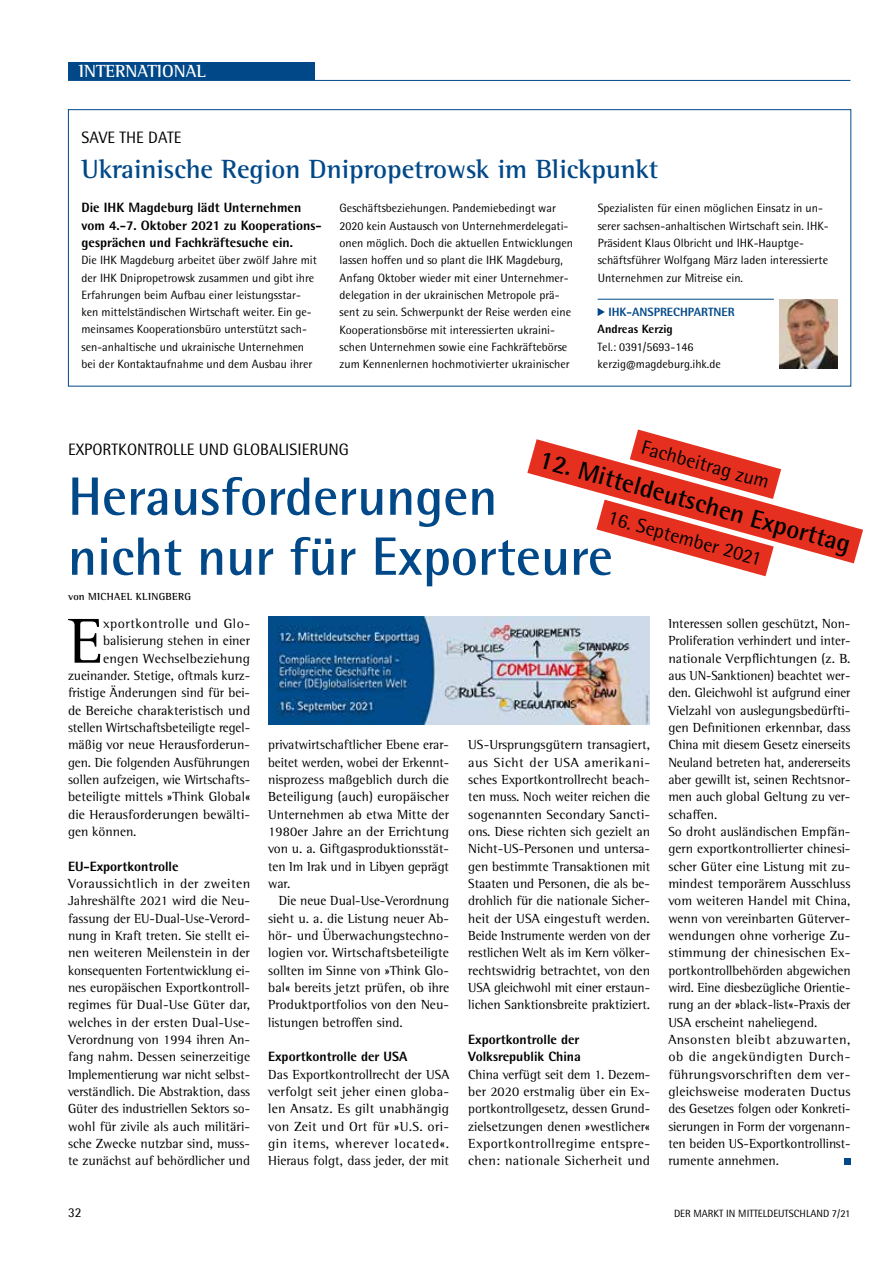
<style>
.page{position:relative;width:893px;height:1263px;background:#fff}
.page>*{position:absolute;margin:0;border:0;box-sizing:border-box;transform-origin:0 0}
.t1{font:64.95px "Rotis Semi Serif Pro";color:#000}
.t2{font:700 54px/60px "Rotis Semi Sans Pro";color:#004888}
.t3{font:700 27px "Rotis Semi Serif Pro";color:#004888}
.t4{font:700 25.5px "Rotis Semi Sans Pro";color:#000}
.t5{font:19.95px "Rotis Semi Sans Pro";color:#000}
.t6{font:700 18px "Rotis Semi Serif Pro";color:#fff}
.t7{font:16.5px "Rotis Semi Sans Pro";color:#000}
.t8{font:13.5px/17.4px "Rotis Semi Serif Pro";color:#000;text-align:justify}
.t9{font:800 13.5px/17.2px "Rotis Semi Sans Pro";color:#000}
.t10{font:13.5px "Rotis Semi Serif Pro";letter-spacing:.035em;color:#000}
.t11{font:13.5px "Rotis Semi Sans Pro";color:#000}
.t12{font:12px/17.4px "Rotis Semi Sans Pro";color:#000}
.t13{font:800 12px "Rotis Semi Sans Pro";color:#004888}
.t14{font:800 12px "Rotis Semi Sans Pro";color:#000}
.t15{font:10.5px "Rotis Semi Sans Pro";color:#000}
.t16{font:700 10.5px "Rotis Semi Serif Pro";letter-spacing:.02em;color:#000}
</style>
<div class="page">
<img style="left:268px;top:617px;width:381px;height:107px">
<hr style="left:598px;top:299px;width:176px;height:1px;background:#004888">
<svg style="left:598px;top:308px;width:7px;height:8px"></svg>
<img style="left:780px;top:300px;width:58px;height:68px">
<div style="left:68px;top:63px;width:247px;height:17px;background:#004888"></div>
<hr style="left:68px;top:80px;width:782px;height:1px;background:#004888">
<svg style="left:527px;top:429px;width:336px;height:147px"></svg>
<svg style="left:844px;top:1159px;width:6px;height:6px"></svg>
<h3 class="t6" style="left:79px;top:60px;width:129px">INTERNATIONAL</h3>
<p class="t7" style="left:82px;top:128px;width:102px">SAVE THE DATE</p>
<h3 class="t3" style="left:82px;top:152px;width:578px">Ukrainische Region Dnipropetrowsk im Blickpunkt</h3>
<p class="t9" style="left:82px;top:199px;width:242px">Die IHK Magdeburg lädt Unternehmen vom 4.-7. Oktober 2021 zu Kooperations&shy;gesprächen und Fachkräftesuche ein.</p>
<p class="t12" style="left:82px;top:251px;width:237px">Die IHK Magdeburg arbeitet über zwölf Jahre mit der IHK Dnipropetrowsk zusammen und gibt ihre Erfahrungen beim Aufbau einer leistungsstar&shy;ken mittelständischen Wirtschaft weiter. Ein ge&shy;meinsames Kooperationsbüro unterstützt sach&shy;sen-anhaltische und ukrainische Unternehmen bei der Kontaktaufnahme und dem Ausbau ihrer</p>
<p class="t12" style="left:340px;top:199px;width:235px">Geschäftsbeziehungen. Pandemiebedingt war 2020 kein Austausch von Unternehmerdelegati&shy;onen möglich. Doch die aktuellen Entwicklungen lassen hoffen und so plant die IHK Magdeburg, Anfang Oktober wieder mit einer Unternehmer&shy;delegation in der ukrainischen Metropole prä&shy;sent zu sein. Schwerpunkt der Reise werden eine Kooperationsbörse mit interessierten ukraini&shy;schen Unternehmen sowie eine Fachkräftebörse zum Kennenlernen hochmotivierter ukrainischer</p>
<p class="t12" style="left:598px;top:199px;width:233px">Spezialisten für einen möglichen Einsatz in un&shy;serer sachsen-anhaltischen Wirtschaft sein. IHK-Präsident Klaus Olbricht und IHK-Hauptge&shy;schäftsführer Wolfgang März laden interessierte Unternehmen zur Mitreise ein.</p>
<p class="t13" style="left:608px;top:304px;width:128px">IHK-ANSPRECHPARTNER</p>
<p class="t14" style="left:598px;top:322px;width:77px">Andreas Kerzig</p>
<p class="t12" style="left:598px;top:338px;width:125px">Tel.: 0391/5693-146 kerzig@magdeburg.ihk.de</p>
<h3 class="t5" style="left:645px;top:435px;width:133px;rotate:16deg">Fachbeitrag zum</h3>
<p class="t7" style="left:68px;top:439px;width:282px">EXPORTKONTROLLE UND GLOBALISIERUNG</p>
<h2 class="t2" style="left:68px;top:466px;width:546px">Herausforderungen nicht nur für Exporteure</h2>
<p class="t16" style="left:68px;top:590px;width:125px">von MICHAEL KLINGBERG</p>
<h1 class="t1" style="left:68px;top:601px;width:36px">E</h1>
<p class="t10" style="left:103px;top:615px;width:148px">xportkontrolle und Glo-</p>
<h3 class="t4" style="left:545px;top:442px;width:323px;rotate:16deg">12. Mitteldeutschen Exporttag</h3>
<h3 class="t5" style="left:612px;top:505px;width:160px;rotate:16deg">16. September 2021</h3>
<p class="t8" style="left:668px;top:615px;width:184px;text-align:left">Interessen sollen geschützt, Non-<br>Proliferation verhindert und inter&shy;nationale Verpflichtungen (z. B. aus UN-Sanktionen) beachtet wer&shy;den. Gleichwohl ist aufgrund einer<br>Vielzahl von auslegungsbedürfti&shy;gen Definitionen erkennbar, dass<br>China mit diesem Gesetz einerseits<br>Neuland betreten hat, andererseits aber gewillt ist, seinen Rechtsnor&shy;men auch global Geltung zu ver&shy;schaffen.<br>So droht ausländischen Empfän&shy;gern exportkontrollierter chinesi&shy;scher Güter eine Listung mit zu&shy;mindest temporärem Ausschluss vom weiteren Handel mit China, wenn von vereinbarten Güterver&shy;wendungen ohne vorherige Zu&shy;stimmung der chinesischen Ex&shy;portkontrollbehörden abgewichen wird. Eine diesbezügliche Orientie&shy;rung an der »black-list«-Praxis der<br>USA erscheint naheliegend.<br>Ansonsten bleibt abzuwarten, ob die angekündigten Durch&shy;führungsvorschriften dem ver&shy;gleichsweise moderaten Ductus des Gesetzes folgen oder Konkreti&shy;sierungen in Form der vorgenann&shy;ten beiden US-Exportkontrollinst&shy;rumente annehmen.</p>
<p class="t8" style="left:103px;top:632px;width:148px">balisierung stehen in einer</p>
<p class="t8" style="left:103px;top:649px;width:148px">engen Wechselbeziehung</p>
<p class="t8" style="left:68px;top:667px;width:184px">zueinander. Stetige, oftmals kurz-</p>
<p class="t8" style="left:68px;top:684px;width:184px">fristige Änderungen sind für bei-</p>
<p class="t8" style="left:68px;top:701px;width:184px">de Bereiche charakteristisch und</p>
<p class="t8" style="left:68px;top:719px;width:184px">stellen Wirtschaftsbeteiligte regel-</p>
<p class="t8" style="left:68px;top:736px;width:184px">mäßig vor neue Herausforderun-</p>
<p class="t8" style="left:68px;top:753px;width:183px">gen. Die folgenden Ausführungen</p>
<p class="t8" style="left:68px;top:771px;width:184px">sollen aufzeigen, wie Wirtschafts-</p>
<p class="t8" style="left:68px;top:788px;width:184px">beteiligte mittels »Think Global«</p>
<p class="t8" style="left:68px;top:805px;width:184px">die Herausforderungen bewälti-</p>
<p class="t8" style="left:68px;top:823px;width:70px">gen können.</p>
<p class="t9" style="left:68px;top:857px;width:112px">EU-Exportkontrolle</p>
<p class="t8" style="left:68px;top:875px;width:184px">Voraussichtlich in der zweiten Jahreshälfte 2021 wird die Neu&shy;fassung der EU-Dual-Use-Verord&shy;nung in Kraft treten. Sie stellt ei&shy;nen weiteren Meilenstein in der konsequenten Fortentwicklung ei&shy;nes europäischen Exportkontroll&shy;regimes für Dual-Use Güter dar, welches in der ersten Dual-Use-Verordnung von 1994 ihren An&shy;fang nahm. Dessen seinerzeitige Implementierung war nicht selbst&shy;verständlich. Die Abstraktion, dass Güter des industriellen Sektors so&shy;wohl für zivile als auch militäri&shy;sche Zwecke nutzbar sind, muss&shy;te zunächst auf behördlicher und</p>
<p class="t8" style="left:268px;top:736px;width:183px">privatwirtschaftlicher Ebene erar&shy;beitet werden, wobei der Erkennt&shy;nisprozess maßgeblich durch die Beteiligung (auch) europäischer Unternehmen ab etwa Mitte der 1980er Jahre an der Errichtung von u. a. Giftgasproduktionsstät&shy;ten Im Irak und in Libyen geprägt war.</p>
<p class="t8" style="left:268px;top:892px;width:182px;text-indent:11px">Die neue Dual-Use-Verordnung sieht u. a. die Listung neuer Ab&shy;hör- und Überwachungstechno&shy;logien vor. Wirtschaftsbeteiligte sollten im Sinne von »Think Glo&shy;bal« bereits jetzt prüfen, ob ihre Produktportfolios von den Neu&shy;listungen betroffen sind.</p>
<p class="t9" style="left:268px;top:1048px;width:141px">Exportkontrolle der USA</p>
<p class="t8" style="left:268px;top:1065px;width:183px">Das Exportkontrollrecht der USA verfolgt seit jeher einen globa&shy;len Ansatz. Es gilt unabhängig von Zeit und Ort für »U.S. ori&shy;gin items, wherever located«.<br>Hieraus folgt, dass jeder, der mit</p>
<p class="t8" style="left:468px;top:736px;width:183px">US-Ursprungsgütern transagiert, aus Sicht der USA amerikani&shy;sches Exportkontrollrecht beach&shy;ten muss. Noch weiter reichen die sogenannten Secondary Sancti&shy;ons. Diese richten sich gezielt an Nicht-US-Personen und untersa&shy;gen bestimmte Transaktionen mit Staaten und Personen, die als be&shy;drohlich für die nationale Sicher&shy;heit der USA eingestuft werden.<br>Beide Instrumente werden von der restlichen Welt als im Kern völker&shy;rechtswidrig betrachtet, von den USA gleichwohl mit einer erstaun&shy;lichen Sanktionsbreite praktiziert.</p>
<p class="t9" style="left:468px;top:1030px;width:114px">Exportkontrolle der<br>Volksrepublik China</p>
<p class="t8" style="left:468px;top:1065px;width:183px">China verfügt seit dem 1. Dezem&shy;ber 2020 erstmalig über ein Ex&shy;portkontrollgesetz, dessen Grund&shy;zielsetzungen denen »westlicher« Exportkontrollregime entspre&shy;chen: nationale Sicherheit und</p>
<p class="t11" style="left:68px;top:1204px;width:15px">32</p>
<p class="t15" style="left:674px;top:1207px;width:178px">DER MARKT IN MITTELDEUTSCHLAND 7/21</p>
</div>
